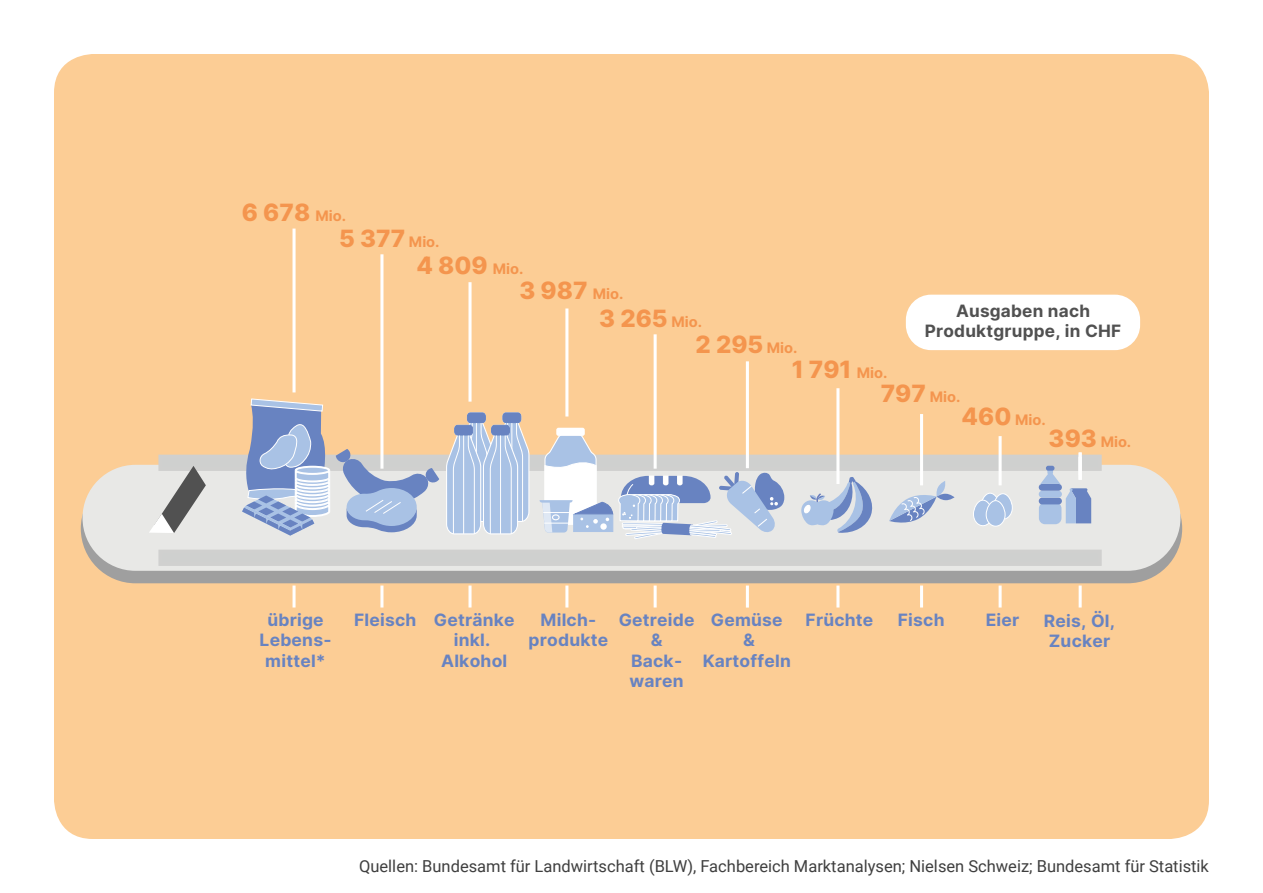
<style>
.page{position:relative;width:1263px;height:893px;background:#fff}
.page>*{position:absolute;margin:0;border:0;box-sizing:border-box;transform-origin:0 0}
.t1{font:800 23.85px "Inter";color:#f4954e}
.t2{font:700 16.95px/20.4px "Inter";letter-spacing:.015em;color:#6883c1;text-align:center}
.t3{font:700 16.95px/20.4px "Inter";letter-spacing:.015em;color:#515151;text-align:center}
.t4{font:16.5px "Roboto";color:#3f3f3f}
.t5{font:700 14.4px "Inter";color:#f4954e}
.s1{font-weight:700;font-size:14.4px}
.s2{font-weight:800;font-size:23.85px}
</style>
<div class="page">
<div style="left:54px;top:54px;width:1155px;height:785px;background:#fccd95;border-radius:39px"></div>
<div style="left:83px;top:476px;width:1097px;height:106px;background:#9f9f9f;border-radius:53px"></div>
<div style="left:81px;top:474px;width:1101px;height:109px;border:3px solid #9f9f9f;border-radius:53px"></div>
<div style="left:83px;top:465px;width:1097px;height:106px;background:#e8e8e6;border-radius:53px"></div>
<div style="left:161px;top:457px;width:938px;height:12px;background:#cfd0cf"></div>
<div style="left:158px;top:455px;width:944px;height:16px;border:4px solid #d0d0cf"></div>
<div style="left:161px;top:552px;width:938px;height:12px;background:#cfd0cf"></div>
<div style="left:158px;top:550px;width:944px;height:16px;border:4px solid #d0d0cf"></div>
<div style="left:1039px;top:502px;width:22px;height:22px;background:#a9c2e5;border-radius:6px"></div>
<div style="left:1046px;top:466px;width:8px;height:5px;background:#6883c1;border-radius:2px"></div>
<svg style="left:973px;top:493px;width:40px;height:34px"></svg>
<div style="left:556px;top:428px;width:29px;height:8px;background:#fff;border-radius:2px"></div>
<svg style="left:801px;top:477px;width:72px;height:56px"></svg>
<svg style="left:540px;top:433px;width:244px;height:175px"></svg>
<svg style="left:889px;top:481px;width:57px;height:42px"></svg>
<svg style="left:937px;top:494px;width:17px;height:6px"></svg>
<svg style="left:445px;top:412px;width:85px;height:123px"></svg>
<hr style="left:500px;top:435px;width:1px;height:99px;background:#fff">
<svg style="left:149px;top:466px;width:57px;height:67px"></svg>
<svg style="left:292px;top:229px;width:4px;height:163px"></svg>
<hr style="left:380px;top:254px;width:3px;height:215px;background:#fff">
<svg style="left:468px;top:282px;width:4px;height:120px"></svg>
<hr style="left:565px;top:308px;width:3px;height:108px;background:#fff">
<hr style="left:654px;top:334px;width:3px;height:135px;background:#fff">
<hr style="left:746px;top:361px;width:3px;height:107px;background:#fff">
<hr style="left:836px;top:388px;width:3px;height:96px;background:#fff">
<hr style="left:1079px;top:585px;width:3px;height:22px;background:#fff">
<svg style="left:998px;top:585px;width:4px;height:22px"></svg>
<hr style="left:920px;top:585px;width:3px;height:22px;background:#fff">
<hr style="left:836px;top:585px;width:3px;height:22px;background:#fff">
<hr style="left:746px;top:585px;width:3px;height:23px;background:#fff">
<hr style="left:654px;top:585px;width:3px;height:22px;background:#fff">
<hr style="left:565px;top:585px;width:3px;height:22px;background:#fff">
<hr style="left:468px;top:585px;width:3px;height:22px;background:#fff">
<hr style="left:380px;top:585px;width:3px;height:22px;background:#fff">
<svg style="left:292px;top:585px;width:4px;height:22px"></svg>
<hr style="left:920px;top:414px;width:3px;height:71px;background:#fff">
<svg style="left:998px;top:436px;width:4px;height:49px"></svg>
<hr style="left:1079px;top:452px;width:3px;height:28px;background:#fff">
<svg style="left:1039px;top:468px;width:52px;height:55px"></svg>
<svg style="left:242px;top:398px;width:197px;height:138px"></svg>
<div style="left:906px;top:295px;width:234px;height:55px;background:#fff;border-radius:25px"></div>
<h1 class="t1" style="left:242px;top:198px;width:106px">6 678 <span class="s1">Mio.</span></h1>
<h1 class="t1" style="left:339px;top:224px;width:102px">5 377 <span class="s1">Mio.</span></h1>
<h1 class="t1" style="left:416px;top:250px;width:109px">4 809 <span class="s1">Mio.</span></h1>
<h1 class="t1" style="left:519px;top:276px;width:106px">3 987 <span class="s1">Mio.</span></h1>
<h1 class="t1" style="left:599px;top:304px;width:104px">3 265 <span class="s1">Mio.</span></h1>
<h1 class="t1" style="left:695px;top:330px;width:103px">2 295 <span class="s1">Mio.</span></h1>
<h1 class="t1" style="left:792px;top:355px;width:97px">1 791 <span class="s1">Mio.</span></h1>
<p class="t3" style="left:925px;top:301px;width:198px">Ausgaben nach<br>Produktgruppe, in CHF</p>
<p class="t5" style="left:881px;top:388px;width:81px"><span class="s2">797</span> Mio.</p>
<p class="t5" style="left:961px;top:411px;width:86px"><span class="s2">460</span> Mio.</p>
<p class="t5" style="left:1048px;top:433px;width:84px"><span class="s2">393</span> Mio.</p>
<p class="t2" style="left:260px;top:609px;width:73px">übrige<br>Lebens&shy;mittel*</p>
<p class="t2" style="left:434px;top:609px;width:82px">Getränke inkl.<br>Alkohol</p>
<p class="t2" style="left:529px;top:609px;width:81px">Milch&shy;produkte</p>
<p class="t2" style="left:619px;top:609px;width:77px">Getreide &amp;<br>Back&shy;waren</p>
<p class="t2" style="left:703px;top:609px;width:90px">Gemüse<br>&amp;<br>Kartoffeln</p>
<p class="t2" style="left:805px;top:609px;width:69px">Früchte</p>
<p class="t2" style="left:898px;top:609px;width:48px">Fisch</p>
<p class="t2" style="left:986px;top:609px;width:35px">Eier</p>
<p class="t2" style="left:1044px;top:611px;width:73px;text-align:left">Reis, Öl,<br>Zucker</p>
<p class="t2" style="left:354px;top:609px;width:64px">Fleisch</p>
<p class="t4" style="left:359px;top:856px;width:851px">Quellen: Bundesamt für Landwirtschaft (BLW), Fachbereich Marktanalysen; Nielsen Schweiz; Bundesamt für Statistik</p>
</div>
